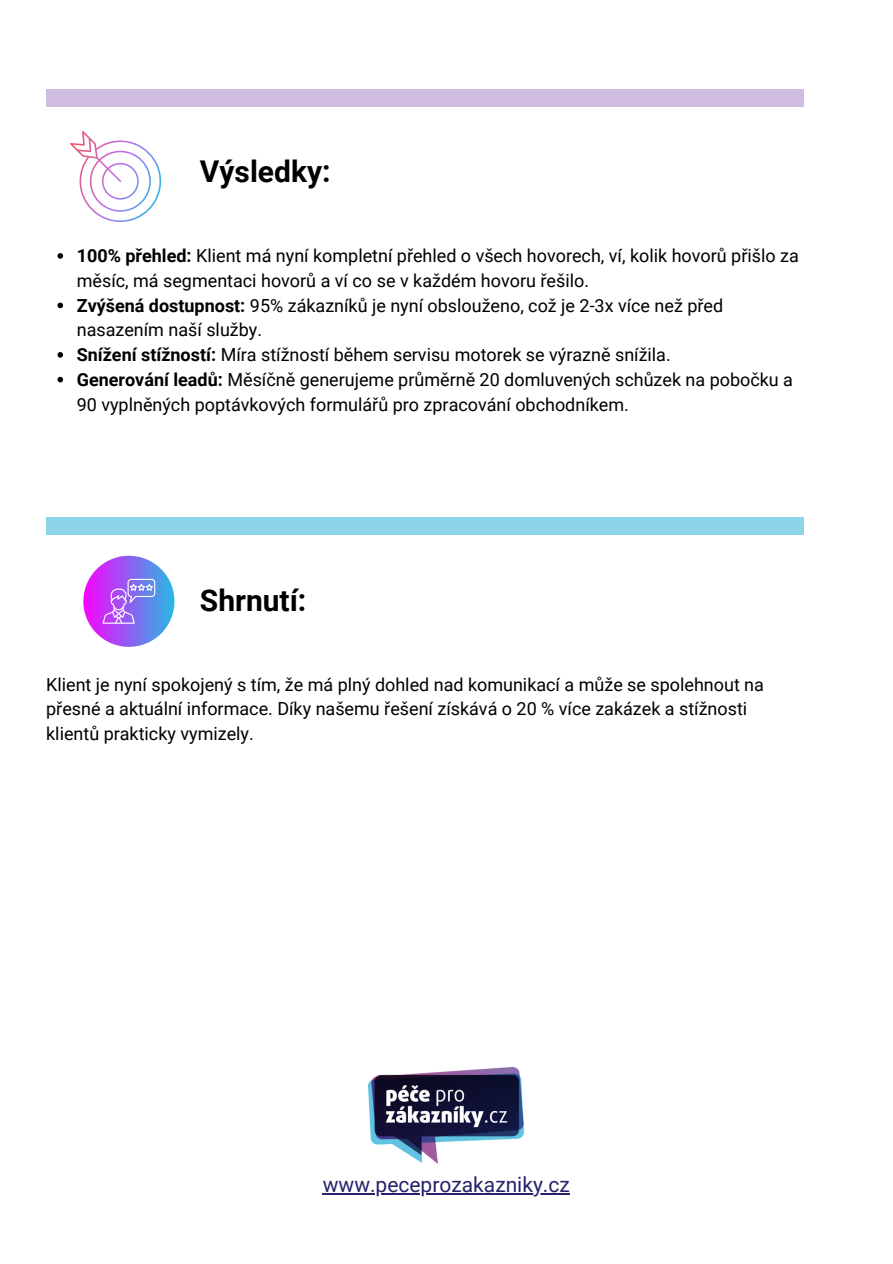
<style>
.page{position:relative;width:893px;height:1264px;background:#fff}
.page>*{position:absolute;margin:0;border:0;box-sizing:border-box;transform-origin:0 0}
.t1{font:700 30px "Roboto";color:#000}
.t2{font:21px "Roboto";color:#26226b}
.t3{font:18px/24.8px "Roboto";color:#000}
.s1{font-weight:700}
</style>
<div class="page">
<img style="left:368px;top:1067px;width:155px;height:95px">
<hr style="left:323px;top:1193px;width:247px;height:1px;background:#26226b">
<div style="left:46px;top:89px;width:757px;height:17px;background:#d0bce1"></div>
<div style="left:46px;top:518px;width:757px;height:17px;background:#8dd4e8"></div>
<svg style="left:83px;top:555px;width:91px;height:92px"></svg>
<svg style="left:57px;top:253px;width:6px;height:6px"></svg>
<svg style="left:57px;top:302px;width:6px;height:6px"></svg>
<svg style="left:57px;top:352px;width:6px;height:6px"></svg>
<svg style="left:57px;top:377px;width:6px;height:5px"></svg>
<svg style="left:70px;top:131px;width:91px;height:91px"></svg>
<p class="t1" style="left:200px;top:154px;width:132px">Výsledky:</p>
<p class="t3" style="left:77px;top:243px;width:723px"><span class="s1">100% přehled:</span> Klient má nyní kompletní přehled o všech hovorech, ví, kolik hovorů přišlo za měsíc, má segmentaci hovorů a ví co se v každém hovoru řešilo.</p>
<p class="t3" style="left:77px;top:293px;width:648px"><span class="s1">Zvýšená dostupnost:</span> 95% zákazníků je nyní obslouženo, což je 2-3x více než před nasazením naší služby.</p>
<p class="t3" style="left:77px;top:342px;width:595px"><span class="s1">Snížení stížností:</span> Míra stížností během servisu motorek se výrazně snížila.</p>
<p class="t3" style="left:77px;top:367px;width:717px"><span class="s1">Generování leadů:</span> Měsíčně generujeme průměrně 20 domluvených schůzek na pobočku a<br>90 vyplněných poptávkových formulářů pro zpracování obchodníkem.</p>
<p class="t1" style="left:200px;top:583px;width:108px">Shrnutí:</p>
<p class="t3" style="left:46px;top:672px;width:719px">Klient je nyní spokojený s tím, že má plný dohled nad komunikací a může se spolehnout na přesné a aktuální informace. Díky našemu řešení získává o 20 % více zakázek a stížnosti klientů prakticky vymizely.</p>
<p class="t2" style="left:323px;top:1172px;width:248px">www.peceprozakazniky.cz</p>
</div>
